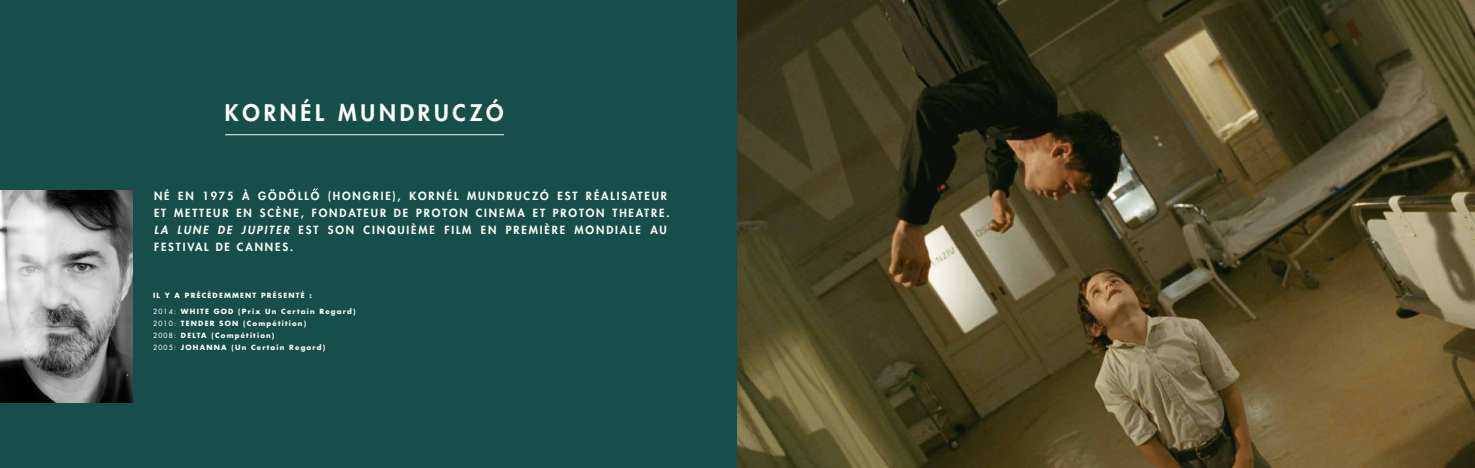
<style>
.page{position:relative;width:1475px;height:468px;background:#fff}
.page>*{position:absolute;margin:0;border:0;box-sizing:border-box;transform-origin:0 0}
.t1{font:800 22.2px "Futura Std";letter-spacing:.17em;color:#fefdf7}
.t2{font:800 11px/17px "Futura Std";letter-spacing:.17em;color:#fefdf7}
.t3{font:700 7px/12px "Futura Std";letter-spacing:.17em;color:#fefdf7}
.s1{font-style:italic}
.s2{font-weight:500}
</style>
<div class="page">
<div style="left:0;top:0;width:765px;height:468px;background:#164f4a"></div>
<img style="left:737px;top:0;width:737px;height:468px">
<hr style="left:225px;top:134px;width:279px;height:1px;background:#fefdf7">
<img style="left:0;top:191px;width:132px;height:211px">
<svg style="left:312px;top:188px;width:6px;height:3px"></svg>
<h1 class="t1" style="left:225px;top:99px;width:280px">KORNÉL MUNDRUCZÓ</h1>
<p class="t2" style="left:154px;top:187px;width:517px">NÉ EN 1975 À GÖDÖLLO (HONGRIE), KORNÉL MUNDRUCZÓ EST RÉALISATEUR ET METTEUR EN SCÈNE, FONDATEUR DE PROTON CINEMA ET PROTON THEATRE.<br><span class="s1">LA LUNE DE JUPITER</span> EST SON CINQUIÈME FILM EN PREMIÈRE MONDIALE AU FESTIVAL DE CANNES.</p>
<p class="t3" style="left:153px;top:289px;width:160px">IL Y A PRÉCÉDEMMENT PRÉSENTÉ :</p>
<p class="t3" style="left:153px;top:305px;width:204px"><span class="s2">2014:</span> WHITE GOD (Prix Un Certain Regard)<br><span class="s2">2010:</span> TENDER SON (Compétition)<br><span class="s2">2008:</span> DELTA (Compétition)<br><span class="s2">2005:</span> JOHANNA (Un Certain Regard)</p>
</div>
